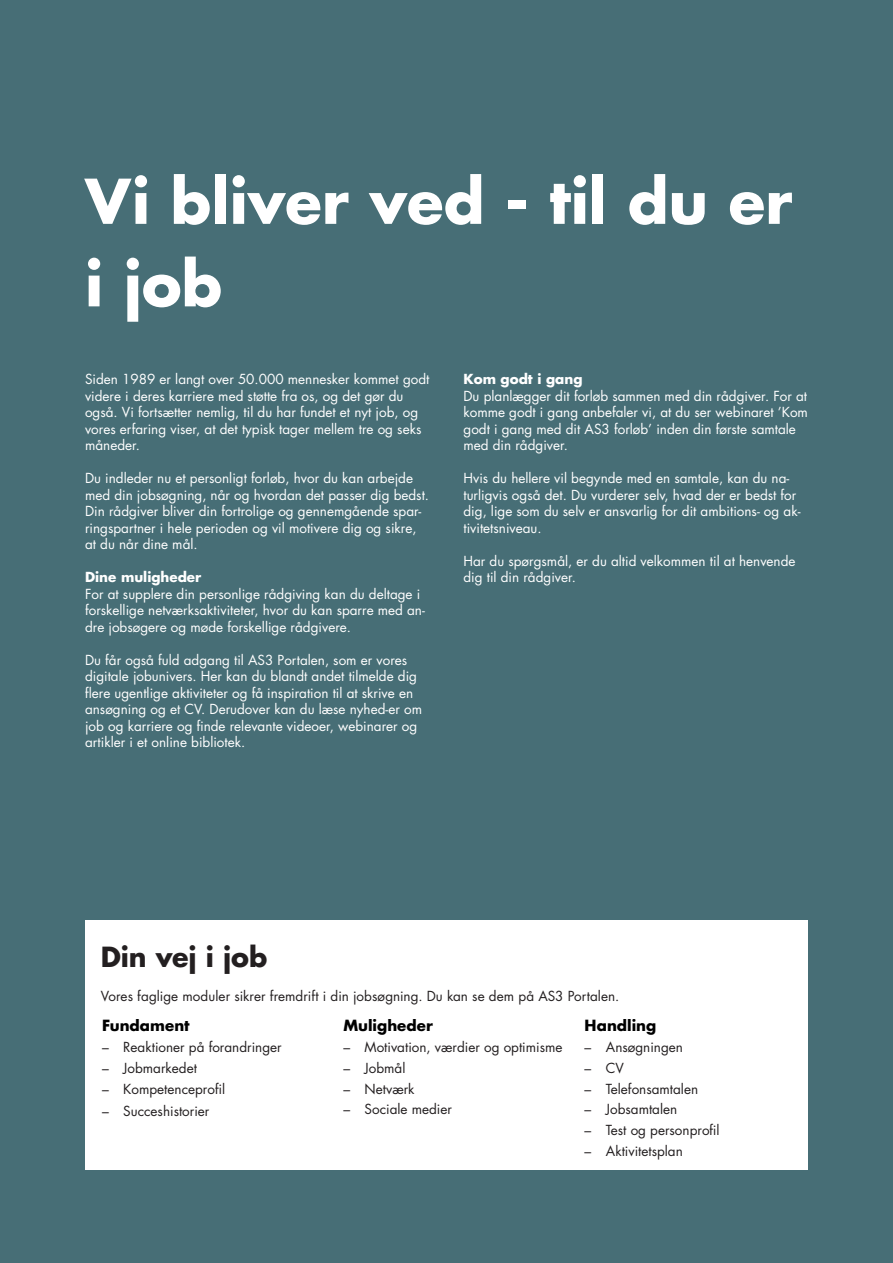
<style>
.page{position:relative;width:893px;height:1263px;background:#476e76}
.page>*{position:absolute;margin:0;border:0;box-sizing:border-box;transform-origin:0 0}
.t1{font:700 60px/82.5px "Futura Std";color:#fff}
.t2{font:700 27px "Futura Std";letter-spacing:-.005em;color:#231f20}
.t3{font:700 15px "Futura Std";color:#000}
.t4{font:13.5px/16.5px "Futura Std";color:#fff}
.t5{font:13.5px "Futura Std";color:#231f20}
.t6{font:700 13.5px "Futura Std";color:#fff}
</style>
<div class="page">
<div style="left:85px;top:1019px;width:723px;height:150px;background:#fff"></div>
<div style="left:85px;top:920px;width:723px;height:99px;background:#fff"></div>
<h1 class="t1" style="left:85px;top:159px;width:709px">Vi bliver ved - til du er i job</h1>
<p class="t4" style="left:85px;top:371px;width:346px">Siden 1989 er langt over 50.000 mennesker kommet godt videre i deres karriere med støtte fra os, og det gør du også. Vi fortsætter nemlig, til du har fundet et nyt job, og vores erfaring viser, at det typisk tager mellem tre og seks måneder.</p>
<p class="t4" style="left:85px;top:470px;width:346px">Du indleder nu et personligt forløb, hvor du kan arbejde med din jobsøgning, når og hvordan det passer dig bedst.<br>Din rådgiver bliver din fortrolige og gennemgående spar&shy;ringspartner i hele perioden og vil motivere dig og sikre, at du når dine mål.</p>
<p class="t6" style="left:85px;top:568px;width:118px">Dine muligheder</p>
<p class="t4" style="left:85px;top:585px;width:341px">For at supplere din personlige rådgiving kan du deltage i forskellige netværksaktiviteter, hvor du kan sparre med an&shy;dre jobsøgere og møde forskellige rådgivere.</p>
<p class="t4" style="left:85px;top:651px;width:338px">Du får også fuld adgang til AS3 Portalen, som er vores digitale jobunivers. Her kan du blandt andet tilmelde dig flere ugentlige aktiviteter og få inspiration til at skrive en ansøgning og et CV. Derudover kan du læse nyhed-er om job og karriere og finde relevante videoer, webinarer og artikler i et online bibliotek.</p>
<p class="t6" style="left:463px;top:370px;width:121px">Kom godt i gang</p>
<p class="t4" style="left:463px;top:387px;width:346px">Du planlægger dit forløb sammen med din rådgiver. For at komme godt i gang anbefaler vi, at du ser webinaret ’Kom godt i gang med dit AS3 forløb’ inden din første samtale med din rådgiver.</p>
<p class="t4" style="left:463px;top:470px;width:338px">Hvis du hellere vil begynde med en samtale, kan du na&shy;turligvis også det. Du vurderer selv, hvad der er bedst for dig, lige som du selv er ansvarlig for dit ambitions- og ak&shy;tivitetsniveau.</p>
<p class="t4" style="left:463px;top:552px;width:334px">Har du spørgsmål, er du altid velkommen til at henvende dig til din rådgiver.</p>
<h2 class="t2" style="left:101px;top:939px;width:168px">Din vej i job</h2>
<p class="t5" style="left:101px;top:987px;width:520px">Vores faglige moduler sikrer fremdrift i din jobsøgning. Du kan se dem på AS3 Portalen.</p>
<p class="t3" style="left:102px;top:1016px;width:89px">Fundament</p>
<p class="t5" style="left:102px;top:1038px;width:181px">– Reaktioner på forandringer</p>
<p class="t5" style="left:102px;top:1059px;width:96px">– Jobmarkedet</p>
<p class="t5" style="left:102px;top:1080px;width:125px">– Kompetenceprofil</p>
<p class="t5" style="left:102px;top:1102px;width:109px">– Succeshistorier</p>
<p class="t3" style="left:343px;top:1016px;width:91px">Muligheder</p>
<p class="t5" style="left:343px;top:1038px;width:221px">– Motivation, værdier og optimisme</p>
<p class="t5" style="left:343px;top:1059px;width:64px">– Jobmål</p>
<p class="t5" style="left:343px;top:1080px;width:73px">– Netværk</p>
<p class="t5" style="left:343px;top:1101px;width:110px">– Sociale medier</p>
<p class="t3" style="left:585px;top:1016px;width:73px">Handling</p>
<p class="t5" style="left:585px;top:1038px;width:100px">– Ansøgningen</p>
<p class="t5" style="left:585px;top:1059px;width:41px">– CV</p>
<p class="t5" style="left:585px;top:1080px;width:115px">– Telefonsamtalen</p>
<p class="t5" style="left:585px;top:1101px;width:94px">– Jobsamtalen</p>
<p class="t5" style="left:585px;top:1121px;width:137px">– Test og personprofil</p>
<p class="t5" style="left:585px;top:1142px;width:100px">– Aktivitetsplan</p>
</div>
